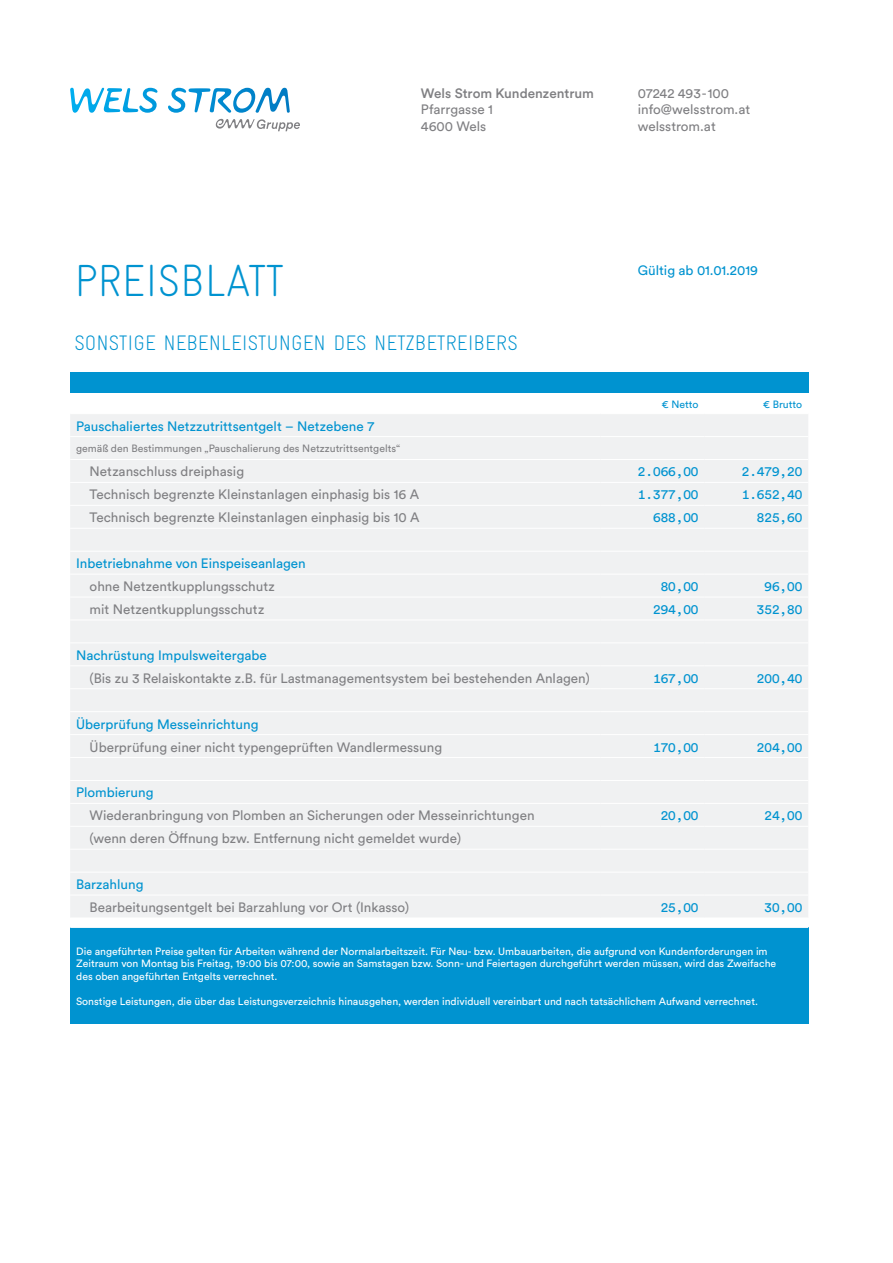
<style>
.page{position:relative;width:893px;height:1263px;background:#fff}
.page>*{position:absolute;margin:0;border:0;box-sizing:border-box;transform-origin:0 0}
.t1{font:45px "Gravur Condensed Light CE";color:#0093d0}
.t2{font:21px "Gravur Condensed Light CE";color:#0093d0}
.t3{font:13.5px/16.2px "Circular Pro";color:#808083}
.t4{font:13.5px "Circular Pro";color:#0093d0}
.t5{font:500 13.5px "Circular Pro";color:#808083}
.t6{font:10.5px/12.6px "Circular Pro";color:#fff}
.t7{font:10.5px "Circular Pro";color:#808083}
.t8{font:10.5px "Circular Pro";color:#0093d0}
</style>
<div class="page">
<svg style="left:70px;top:88px;width:87px;height:25px"></svg>
<svg style="left:168px;top:88px;width:132px;height:43px"></svg>
<div style="left:70px;top:373px;width:738px;height:20px;background:#0093d0"></div>
<div style="left:70px;top:414px;width:738px;height:503px;background:#f0f1f2"></div>
<hr style="left:70px;top:436px;width:531px;height:1px;background:#fff">
<hr style="left:601px;top:436px;width:103px;height:1px;background:#fff">
<hr style="left:704px;top:436px;width:104px;height:1px;background:#fff">
<hr style="left:70px;top:459px;width:531px;height:1px;background:#fff">
<hr style="left:601px;top:459px;width:103px;height:1px;background:#fff">
<hr style="left:704px;top:459px;width:104px;height:1px;background:#fff">
<hr style="left:70px;top:482px;width:531px;height:1px;background:#fff">
<hr style="left:601px;top:482px;width:103px;height:1px;background:#fff">
<hr style="left:704px;top:482px;width:104px;height:1px;background:#fff">
<hr style="left:70px;top:505px;width:531px;height:1px;background:#fff">
<hr style="left:601px;top:505px;width:103px;height:1px;background:#fff">
<hr style="left:704px;top:505px;width:104px;height:1px;background:#fff">
<hr style="left:70px;top:528px;width:531px;height:1px;background:#fff">
<hr style="left:601px;top:528px;width:103px;height:1px;background:#fff">
<hr style="left:704px;top:528px;width:104px;height:1px;background:#fff">
<hr style="left:70px;top:551px;width:531px;height:1px;background:#fff">
<hr style="left:601px;top:551px;width:103px;height:1px;background:#fff">
<hr style="left:704px;top:551px;width:104px;height:1px;background:#fff">
<hr style="left:70px;top:574px;width:531px;height:1px;background:#fff">
<hr style="left:601px;top:574px;width:103px;height:1px;background:#fff">
<hr style="left:704px;top:574px;width:104px;height:1px;background:#fff">
<hr style="left:70px;top:597px;width:531px;height:1px;background:#fff">
<hr style="left:601px;top:597px;width:103px;height:1px;background:#fff">
<hr style="left:704px;top:597px;width:104px;height:1px;background:#fff">
<hr style="left:70px;top:620px;width:531px;height:1px;background:#fff">
<hr style="left:601px;top:620px;width:103px;height:1px;background:#fff">
<hr style="left:704px;top:620px;width:104px;height:1px;background:#fff">
<hr style="left:70px;top:642px;width:531px;height:1px;background:#fff">
<hr style="left:601px;top:642px;width:103px;height:1px;background:#fff">
<hr style="left:704px;top:642px;width:104px;height:1px;background:#fff">
<hr style="left:70px;top:665px;width:531px;height:1px;background:#fff">
<hr style="left:601px;top:665px;width:103px;height:1px;background:#fff">
<hr style="left:704px;top:665px;width:104px;height:1px;background:#fff">
<hr style="left:70px;top:688px;width:531px;height:1px;background:#fff">
<hr style="left:601px;top:688px;width:103px;height:1px;background:#fff">
<hr style="left:704px;top:688px;width:104px;height:1px;background:#fff">
<hr style="left:70px;top:711px;width:531px;height:1px;background:#fff">
<hr style="left:601px;top:711px;width:103px;height:1px;background:#fff">
<hr style="left:704px;top:711px;width:104px;height:1px;background:#fff">
<hr style="left:70px;top:734px;width:531px;height:1px;background:#fff">
<hr style="left:601px;top:734px;width:103px;height:1px;background:#fff">
<hr style="left:704px;top:734px;width:104px;height:1px;background:#fff">
<hr style="left:70px;top:757px;width:531px;height:1px;background:#fff">
<hr style="left:601px;top:757px;width:103px;height:1px;background:#fff">
<hr style="left:704px;top:757px;width:104px;height:1px;background:#fff">
<hr style="left:70px;top:780px;width:531px;height:1px;background:#fff">
<hr style="left:601px;top:780px;width:103px;height:1px;background:#fff">
<hr style="left:704px;top:780px;width:104px;height:1px;background:#fff">
<hr style="left:70px;top:803px;width:531px;height:1px;background:#fff">
<hr style="left:601px;top:803px;width:103px;height:1px;background:#fff">
<hr style="left:704px;top:803px;width:104px;height:1px;background:#fff">
<hr style="left:70px;top:826px;width:531px;height:1px;background:#fff">
<hr style="left:601px;top:826px;width:103px;height:1px;background:#fff">
<hr style="left:704px;top:826px;width:104px;height:1px;background:#fff">
<hr style="left:70px;top:849px;width:531px;height:1px;background:#fff">
<hr style="left:601px;top:849px;width:103px;height:1px;background:#fff">
<hr style="left:704px;top:849px;width:104px;height:1px;background:#fff">
<hr style="left:70px;top:872px;width:531px;height:1px;background:#fff">
<hr style="left:601px;top:872px;width:103px;height:1px;background:#fff">
<hr style="left:704px;top:872px;width:104px;height:1px;background:#fff">
<hr style="left:70px;top:895px;width:531px;height:1px;background:#fff">
<hr style="left:601px;top:895px;width:103px;height:1px;background:#fff">
<hr style="left:704px;top:895px;width:104px;height:1px;background:#fff">
<div style="left:70px;top:927px;width:738px;height:96px;background:#0093d0"></div>
<hr style="left:70px;top:927px;width:738px;height:1px;background:#fff">
<p class="t5" style="left:421px;top:84px;width:175px">Wels Strom Kundenzentrum</p>
<p class="t3" style="left:421px;top:101px;width:73px">Pfarrgasse 1<br>4600 Wels</p>
<p class="t3" style="left:638px;top:85px;width:114px">07242 493-100 info@welsstrom.at welsstrom.at</p>
<h1 class="t1" style="left:74px;top:254px;width:211px">PREISBLATT</h1>
<h2 class="t2" style="left:74px;top:330px;width:445px">SONSTIGE NEBENLEISTUNGEN DES NETZBETREIBERS</h2>
<p class="t4" style="left:638px;top:261px;width:122px">Gültig ab 01.01.2019</p>
<p class="t8" style="left:661px;top:397px;width:38px">€ Netto</p>
<p class="t8" style="left:763px;top:397px;width:41px">€ Brutto</p>
<p class="t4" style="left:76px;top:417px;width:300px">Pauschaliertes Netzzutrittsentgelt – Netzebene 7</p>
<p class="t7" style="left:76px;top:442px;width:326px">gemäß den Bestimmungen „Pauschalierung des Netzzutrittsentgelts“</p>
<p class="t3" style="left:90px;top:463px;width:156px">Netzanschluss dreiphasig</p>
<p class="t4" style="left:638px;top:463px;width:62px">2.066,00</p>
<p class="t4" style="left:742px;top:463px;width:62px">2.479,20</p>
<p class="t3" style="left:90px;top:486px;width:331px">Technisch begrenzte Kleinstanlagen einphasig bis 16 A</p>
<p class="t4" style="left:638px;top:486px;width:62px">1.377,00</p>
<p class="t4" style="left:742px;top:486px;width:62px">1.652,40</p>
<p class="t3" style="left:90px;top:509px;width:331px">Technisch begrenzte Kleinstanlagen einphasig bis 10 A</p>
<p class="t4" style="left:653px;top:508px;width:47px">688,00</p>
<p class="t4" style="left:757px;top:508px;width:47px">825,60</p>
<p class="t4" style="left:76px;top:554px;width:231px">Inbetriebnahme von Einspeiseanlagen</p>
<p class="t3" style="left:90px;top:578px;width:187px">ohne Netzentkupplungsschutz</p>
<p class="t4" style="left:661px;top:577px;width:39px">80,00</p>
<p class="t4" style="left:764px;top:577px;width:39px">96,00</p>
<p class="t3" style="left:90px;top:600px;width:176px">mit Netzentkupplungsschutz</p>
<p class="t4" style="left:653px;top:600px;width:47px">294,00</p>
<p class="t4" style="left:757px;top:600px;width:47px">352,80</p>
<p class="t4" style="left:76px;top:646px;width:192px">Nachrüstung Impulsweitergabe</p>
<p class="t3" style="left:90px;top:669px;width:502px">(Bis zu 3 Relaiskontakte z.B. für Lastmanagementsystem bei bestehenden Anlagen)</p>
<p class="t4" style="left:653px;top:669px;width:47px">167,00</p>
<p class="t4" style="left:757px;top:669px;width:47px">200,40</p>
<p class="t4" style="left:76px;top:715px;width:184px">Überprüfung Messeinrichtung</p>
<p class="t3" style="left:90px;top:738px;width:354px">Überprüfung einer nicht typengeprüften Wandlermessung</p>
<p class="t4" style="left:653px;top:738px;width:47px">170,00</p>
<p class="t4" style="left:757px;top:738px;width:47px">204,00</p>
<p class="t4" style="left:76px;top:783px;width:79px">Plombierung</p>
<p class="t3" style="left:90px;top:807px;width:446px">Wiederanbringung von Plomben an Sicherungen oder Messeinrichtungen</p>
<p class="t4" style="left:661px;top:806px;width:39px">20,00</p>
<p class="t4" style="left:764px;top:806px;width:39px">24,00</p>
<p class="t3" style="left:90px;top:830px;width:373px">(wenn deren Öffnung bzw. Entfernung nicht gemeldet wurde)</p>
<p class="t4" style="left:76px;top:875px;width:69px">Barzahlung</p>
<p class="t3" style="left:90px;top:898px;width:321px">Bearbeitungsentgelt bei Barzahlung vor Ort (Inkasso)</p>
<p class="t4" style="left:661px;top:898px;width:39px">25,00</p>
<p class="t4" style="left:764px;top:898px;width:39px">30,00</p>
<p class="t6" style="left:76px;top:944px;width:702px">Die angeführten Preise gelten für Arbeiten während der Normalarbeitszeit. Für Neu- bzw. Umbauarbeiten, die aufgrund von Kundenforderungen im<br>Zeitraum von Montag bis Freitag, 19:00 bis 07:00, sowie an Samstagen bzw. Sonn- und Feiertagen durchgeführt werden müssen, wird das Zweifache des oben angeführten Entgelts verrechnet.</p>
<p class="t6" style="left:76px;top:994px;width:683px">Sonstige Leistungen, die über das Leistungsverzeichnis hinausgehen, werden individuell vereinbart und nach tatsächlichem Aufwand verrechnet.</p>
</div>
